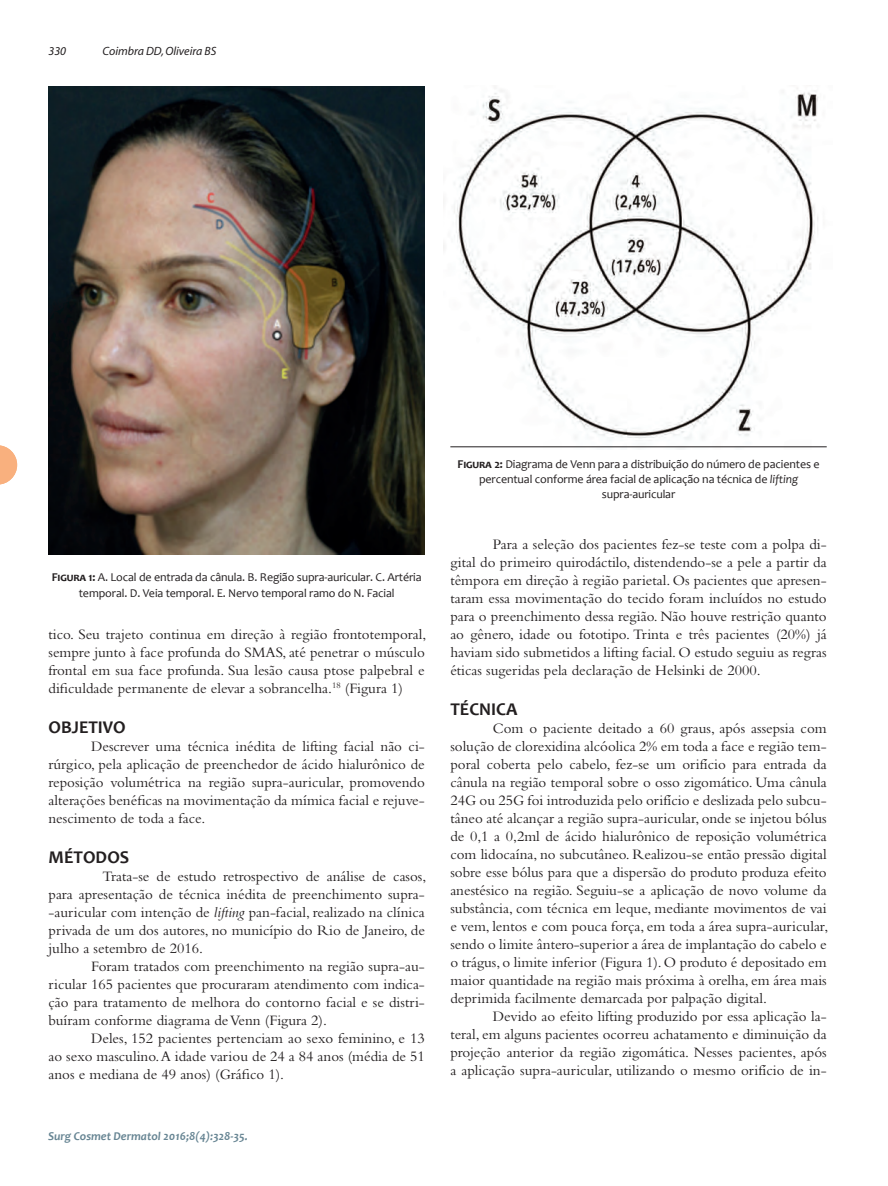
<style>
.page{position:relative;width:888px;height:1186px;background:#fff}
.page>*{position:absolute;margin:0;border:0;box-sizing:border-box;transform-origin:0 0}
.t1{font:700 18px "Candara";color:#231f20}
.t2{font:15px/18px "Bembo";color:#231f20;text-align:justify}
.t3{font:12px/15px "Candara";letter-spacing:-.01em;color:#231f20;text-align:center}
.t4{font:italic 700 12px "Candara";color:#678593}
.t5{font:italic 12px "Myriad";color:#231f20}
.s1{font-weight:700}
.s2{font-style:italic}
</style>
<div class="page">
<svg style="left:0;top:445px;width:17px;height:39px"></svg>
<img style="left:49px;top:86px;width:376px;height:468px">
<img style="left:443px;top:87px;width:384px;height:363px">
<hr style="left:450px;top:446px;width:377px;height:1px;background:#231f20">
<p class="t5" style="left:49px;top:45px;width:19px">330</p>
<p class="t5" style="left:103px;top:45px;width:115px">Coimbra DD, Oliveira BS</p>
<p class="t3" style="left:52px;top:570px;width:371px"><span class="s1">Figura 1:</span> A. Local de entrada da cânula. B. Região supra-auricular. C. Artéria temporal. D. Veia temporal. E. Nervo temporal ramo do N. Facial</p>
<p class="t2" style="left:49px;top:625px;width:379px">tico. Seu trajeto continua em direção à região frontotemporal, sempre junto à face profunda do SMAS, até penetrar o músculo frontal em sua face profunda. Sua lesão causa ptose palpebral e dificuldade permanente de elevar a sobrancelha.<sup>18</sup> (Figura 1)</p>
<p class="t1" style="left:49px;top:715px;width:79px">OBJETIVO</p>
<p class="t2" style="left:49px;top:737px;width:378px;text-indent:43px">Descrever uma técnica inédita de lifting facial não ci&shy;rúrgico, pela aplicação de preenchedor de ácido hialurônico de reposição volumétrica na região supra-auricular, promovendo alterações benéficas na movimentação da mímica facial e rejuve&shy;nescimento de toda a face.</p>
<p class="t1" style="left:49px;top:845px;width:82px">MÉTODOS</p>
<p class="t2" style="left:49px;top:866px;width:379px;text-indent:54px">Trata-se de estudo retrospectivo de análise de casos, para apresentação de técnica inédita de preenchimento supra--auricular com intenção de <span class="s2">lifting</span> pan-facial, realizado na clínica privada de um dos autores, no município do Rio de Janeiro, de julho a setembro de 2016.</p>
<p class="t2" style="left:49px;top:956px;width:378px;text-indent:43px">Foram tratados com preenchimento na região supra-au&shy;ricular 165 pacientes que procuraram atendimento com indica&shy;ção para tratamento de melhora do contorno facial e se distri&shy;buíram conforme diagrama de Venn (Figura 2).</p>
<p class="t2" style="left:49px;top:1028px;width:378px;text-indent:43px">Deles, 152 pacientes pertenciam ao sexo feminino, e 13 ao sexo masculino. A idade variou de 24 a 84 anos (média de 51 anos e mediana de 49 anos) (Gráfico 1).</p>
<p class="t4" style="left:48px;top:1128px;width:201px">Surg Cosmet Dermatol 2016;8(4):328-35.</p>
<p class="t3" style="left:458px;top:456px;width:363px"><span class="s1">Figura 2:</span> Diagrama de Venn para a distribuição do número de pacientes e percentual conforme área facial de aplicação na técnica de <span class="s2">lifting</span></p>
<p class="t3" style="left:602px;top:486px;width:75px">supra-auricular</p>
<p class="t2" style="left:450px;top:535px;width:378px;text-indent:43px">Para a seleção dos pacientes fez-se teste com a polpa di&shy;gital do primeiro quirodáctilo, distendendo-se a pele a partir da têmpora em direção à região parietal. Os pacientes que apresen&shy;taram essa movimentação do tecido foram incluídos no estudo para o preenchimento dessa região. Não houve restrição quanto ao gênero, idade ou fototipo. Trinta e três pacientes (20%) já haviam sido submetidos a lifting facial. O estudo seguiu as regras éticas sugeridas pela declaração de Helsinki de 2000.</p>
<p class="t1" style="left:450px;top:697px;width:69px">TÉCNICA</p>
<p class="t2" style="left:450px;top:719px;width:379px;text-indent:43px">Com o paciente deitado a 60 graus, após assepsia com solução de clorexidina alcóolica 2% em toda a face e região tem&shy;poral coberta pelo cabelo, fez-se um orifício para entrada da cânula na região temporal sobre o osso zigomático. Uma cânula 24G ou 25G foi introduzida pelo orifício e deslizada pelo subcu&shy;tâneo até alcançar a região supra-auricular, onde se injetou bólus de 0,1 a 0,2ml de ácido hialurônico de reposição volumétrica com lidocaína, no subcutâneo. Realizou-se então pressão digital sobre esse bólus para que a dispersão do produto produza efeito anestésico na região. Seguiu-se a aplicação de novo volume da substância, com técnica em leque, mediante movimentos de vai e vem, lentos e com pouca força, em toda a área supra-auricular, sendo o limite ântero-superior a área de implantação do cabelo e o trágus, o limite inferior (Figura 1). O produto é depositado em maior quantidade na região mais próxima à orelha, em área mais deprimida facilmente demarcada por palpação digital.</p>
<p class="t2" style="left:450px;top:1007px;width:378px;text-indent:43px">Devido ao efeito lifting produzido por essa aplicação la&shy;teral, em alguns pacientes ocorreu achatamento e diminuição da projeção anterior da região zigomática. Nesses pacientes, após a aplicação supra-auricular, utilizando o mesmo orifício de in-</p>
</div>
